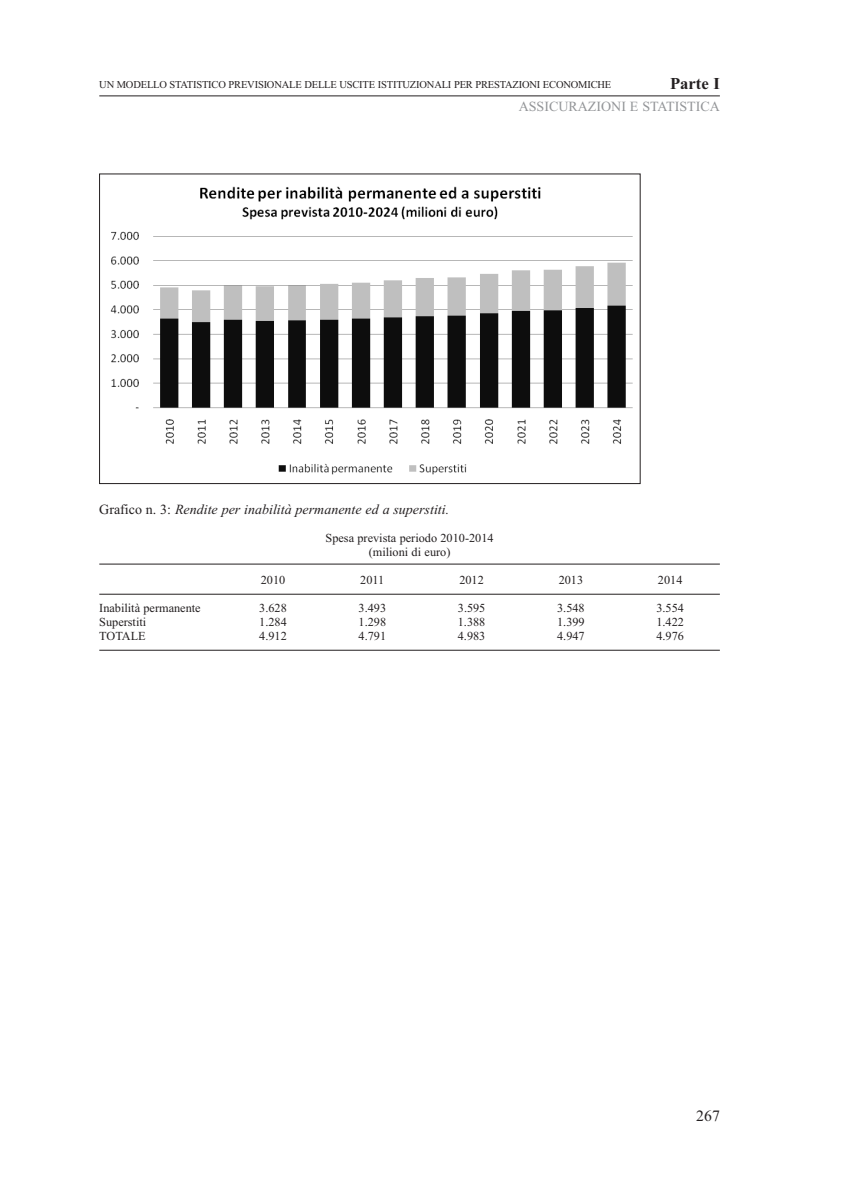
<style>
.page{position:relative;width:844px;height:1191px;background:#fff}
.page>*{position:absolute;margin:0;border:0;box-sizing:border-box;transform-origin:0 0}
.t1{font:16.62px "Times New Roman PS HAIABR";color:#231f20}
.t2{font:15.75px "Times New Rom HAIABW";color:#231f20}
.t3{font:14px "Times New Roman PS It HAIABL";color:#231f20}
.t4{font:14px "Times New Rom HAIABW";color:#939598}
.t5{font:12.25px/14px "Times New Rom HAIABW";color:#231f20;text-align:center}
.t6{font:10.5px "Times New Rom HAIABW";letter-spacing:-.02em;color:#231f20}
.s1{font-family:"Times New Rom HAIABW"}
</style>
<div class="page">
<hr style="left:99px;top:96px;width:620px;height:1px;background:#231f20">
<img style="left:110px;top:186px;width:523px;height:289px">
<div style="left:99px;top:174px;width:541px;height:310px;border:1px solid #231f20"></div>
<hr style="left:99px;top:564px;width:620px;height:1px;background:#231f20">
<hr style="left:99px;top:594px;width:620px;height:1px;background:#231f20">
<hr style="left:99px;top:650px;width:620px;height:1px;background:#231f20">
<p class="t6" style="left:99px;top:81px;width:513px">UN MODELLO STATISTICO PREVISIONALE DELLE USCITE ISTITUZIONALI PER PRESTAZIONI ECONOMICHE</p>
<h1 class="t1" style="left:669px;top:78px;width:51px">Parte I</h1>
<p class="t4" style="left:518px;top:102px;width:203px">ASSICURAZIONI E STATISTICA</p>
<p class="t3" style="left:99px;top:504px;width:351px"><span class="s1">Grafico n. 3:</span> Rendite per inabilità permanente ed a superstiti.</p>
<p class="t5" style="left:325px;top:532px;width:169px">Spesa prevista periodo 2010-2014 (milioni di euro)</p>
<p class="t5" style="left:261px;top:574px;width:26px">2010</p>
<p class="t5" style="left:360px;top:574px;width:26px">2011</p>
<p class="t5" style="left:459px;top:574px;width:26px">2012</p>
<p class="t5" style="left:558px;top:574px;width:26px">2013</p>
<p class="t5" style="left:657px;top:574px;width:26px">2014</p>
<p class="t5" style="left:99px;top:602px;width:103px">Inabilità permanente</p>
<p class="t5" style="left:259px;top:602px;width:29px">3.628</p>
<p class="t5" style="left:358px;top:602px;width:29px">3.493</p>
<p class="t5" style="left:458px;top:602px;width:29px">3.595</p>
<p class="t5" style="left:557px;top:602px;width:29px">3.548</p>
<p class="t5" style="left:656px;top:602px;width:29px">3.554</p>
<p class="t5" style="left:99px;top:616px;width:48px">Superstiti</p>
<p class="t5" style="left:259px;top:616px;width:29px">1.284</p>
<p class="t5" style="left:358px;top:616px;width:29px">1.298</p>
<p class="t5" style="left:457px;top:616px;width:29px">1.388</p>
<p class="t5" style="left:557px;top:616px;width:29px">1.399</p>
<p class="t5" style="left:656px;top:616px;width:29px">1.422</p>
<p class="t5" style="left:99px;top:630px;width:48px">TOTALE</p>
<p class="t5" style="left:259px;top:630px;width:29px">4.912</p>
<p class="t5" style="left:358px;top:630px;width:29px">4.791</p>
<p class="t5" style="left:457px;top:630px;width:29px">4.983</p>
<p class="t5" style="left:557px;top:630px;width:29px">4.947</p>
<p class="t5" style="left:656px;top:630px;width:29px">4.976</p>
<p class="t2" style="left:696px;top:1109px;width:25px">267</p>
</div>
